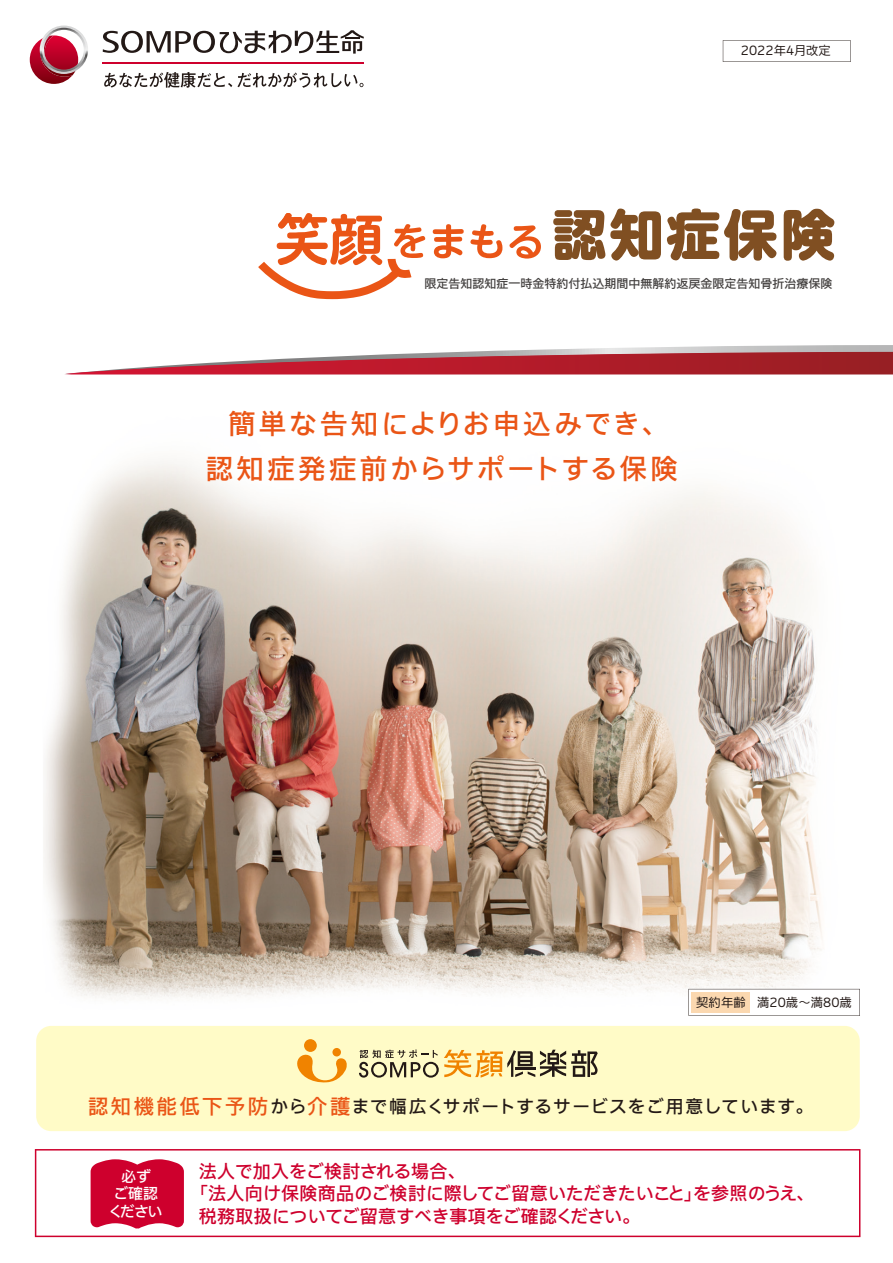
<style>
.page{position:relative;width:893px;height:1263px;background:#fff}
.page>*{position:absolute;margin:0;border:0;box-sizing:border-box;transform-origin:0 0}
.t1{font:500 27.45px/45.2px "Iwa UCDA Goth Std";letter-spacing:.1em;color:#ea5516;text-align:center}
.t2{font:500 18px "Iwa UCDA Goth Std";letter-spacing:-.01em;color:#ce002d}
.t3{font:500 17.7px "Iwa UCDA Goth Std";letter-spacing:.05em;color:#231916}
.t4{font:500 15px/17.2px "Iwa UCDA Goth Std";letter-spacing:-.035em;color:#fff;text-align:center}
.t5{font:12.3px "Iwa UCDA Goth Std R2";letter-spacing:.01em;color:#231916}
.t6{font:500 12px "Iwa UCDA Goth Std";color:#423f3e}
.s1{font-size:20.4px;color:#ea5516}
</style>
<div class="page">
<img style="left:44px;top:299px;width:804px;height:728px">
<div style="left:36px;top:1026px;width:824px;height:105px;background:#fffbc7;border-radius:15px"></div>
<div style="left:304px;top:1039px;width:13px;height:13px;background:#f08300;border-radius:50%"></div>
<div style="left:332px;top:1048px;width:9px;height:8px;background:#f08300;border-radius:50%"></div>
<svg style="left:297px;top:1054px;width:50px;height:29px"></svg>
<svg style="left:359px;top:1049px;width:239px;height:29px"></svg>
<svg style="left:433px;top:224px;width:31px;height:34px"></svg>
<svg style="left:470px;top:224px;width:32px;height:34px"></svg>
<svg style="left:509px;top:225px;width:32px;height:34px"></svg>
<svg style="left:553px;top:209px;width:108px;height:52px"></svg>
<svg style="left:667px;top:208px;width:109px;height:53px"></svg>
<svg style="left:784px;top:209px;width:50px;height:52px"></svg>
<svg style="left:258px;top:213px;width:167px;height:86px"></svg>
<svg style="left:64px;top:345px;width:829px;height:29px"></svg>
<svg style="left:35px;top:1149px;width:825px;height:88px"></svg>
<svg style="left:91px;top:1159px;width:93px;height:69px;background:#d1143d"></svg>
<svg style="left:723px;top:40px;width:128px;height:22px"></svg>
<svg style="left:30px;top:26px;width:58px;height:58px"></svg>
<hr style="left:103px;top:63px;width:261px;height:1px;background:#ce002d">
<svg style="left:103px;top:30px;width:261px;height:24px"></svg>
<svg style="left:104px;top:72px;width:259px;height:16px"></svg>
<svg style="left:688px;top:989px;width:172px;height:27px"></svg>
<div style="left:691px;top:992px;width:59px;height:21px;background:#fbd8b0"></div>
<p class="t5" style="left:741px;top:42px;width:91px">2022年4月改定</p>
<p class="t6" style="left:425px;top:275px;width:410px">限定告知認知症一時金特約付払込期間中無解約返戻金限定告知骨折治療保険</p>
<h1 class="t1" style="left:206px;top:399px;width:474px">簡単な告知によりお申込みでき、認知症発症前からサポートする保険</h1>
<p class="t5" style="left:696px;top:993px;width:157px">契約年齢 満20歳～満80歳</p>
<p class="t3" style="left:88px;top:1093px;width:727px"><span class="s1">認知機能低下予防</span>から<span class="s1">介護</span>まで幅広くサポートするサービスをご用意しています。</p>
<p class="t4" style="left:108px;top:1167px;width:56px">必ず<br>ご確認ください</p>
<p class="t2" style="left:199px;top:1158px;width:268px">法人で加入をご検討される場合、</p>
<p class="t2" style="left:190px;top:1180px;width:625px">「法人向け保険商品のご検討に際してご留意いただきたいこと」を参照のうえ、</p>
<p class="t2" style="left:199px;top:1203px;width:443px">税務取扱についてご留意すべき事項をご確認ください。</p>
</div>
